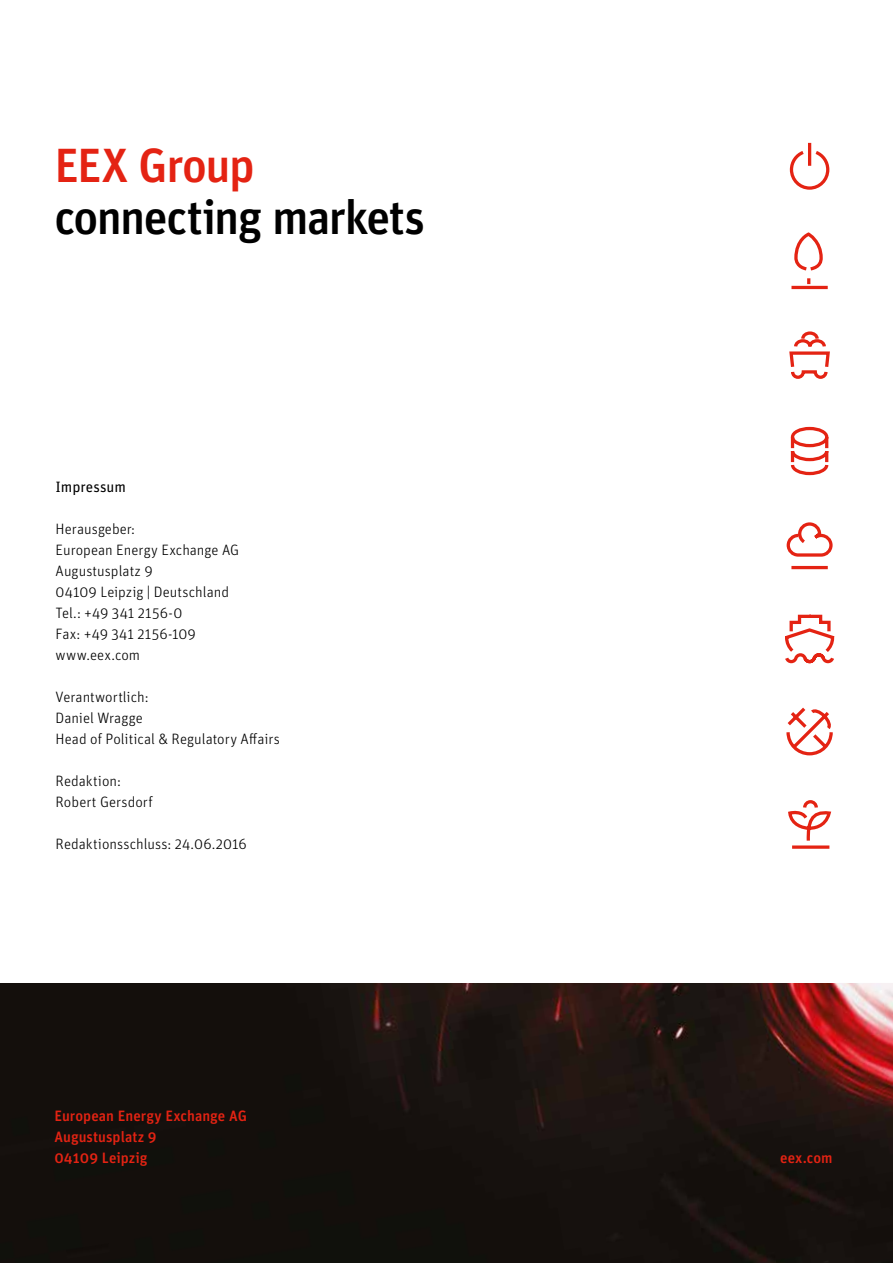
<style>
.page{position:relative;width:893px;height:1263px;background:#fff}
.page>*{position:absolute;margin:0;border:0;box-sizing:border-box;transform-origin:0 0}
.t1{font:500 48px "Unit";letter-spacing:-.03em;color:#000}
.t2{font:500 48px "Unit";letter-spacing:-.03em;color:#e42313}
.t3{font:300 15px/21px "Unit";letter-spacing:.005em;color:#000}
.t4{font:500 15px/21px "Unit";letter-spacing:.005em;color:#e42313}
.t5{font:15px "Unit";color:#000}
</style>
<div class="page">
<img style="left:0;top:983px;width:893px;height:280px">
<svg style="left:789px;top:142px;width:41px;height:48px"></svg>
<svg style="left:791px;top:234px;width:37px;height:56px"></svg>
<svg style="left:786px;top:522px;width:47px;height:48px"></svg>
<svg style="left:786px;top:707px;width:47px;height:49px"></svg>
<svg style="left:792px;top:845px;width:37px;height:4px"></svg>
<svg style="left:788px;top:800px;width:44px;height:41px"></svg>
<svg style="left:785px;top:614px;width:50px;height:50px"></svg>
<svg style="left:790px;top:426px;width:39px;height:50px"></svg>
<svg style="left:789px;top:331px;width:41px;height:48px"></svg>
<h1 class="t2" style="left:54px;top:135px;width:202px">EEX Group</h1>
<h1 class="t1" style="left:54px;top:187px;width:372px">connecting markets</h1>
<p class="t5" style="left:56px;top:477px;width:72px">Impressum</p>
<p class="t3" style="left:56px;top:518px;width:185px">Herausgeber:<br>European Energy Exchange AG<br>Augustusplatz 9<br>04109 Leipzig | Deutschland<br>Tel.: +49 341 2156-0<br>Fax: +49 341 2156-109 www.eex.com</p>
<p class="t3" style="left:56px;top:686px;width:226px">Verantwortlich:<br>Daniel Wragge<br>Head of Political &amp; Regulatory Affairs</p>
<p class="t3" style="left:56px;top:770px;width:99px">Redaktion:<br>Robert Gersdorf</p>
<p class="t3" style="left:56px;top:833px;width:193px">Redaktionsschluss: 24.06.2016</p>
<p class="t4" style="left:54px;top:1105px;width:194px">European Energy Exchange AG<br>Augustusplatz 9<br>04109 Leipzig</p>
<p class="t4" style="left:780px;top:1147px;width:54px">eex.com</p>
</div>
